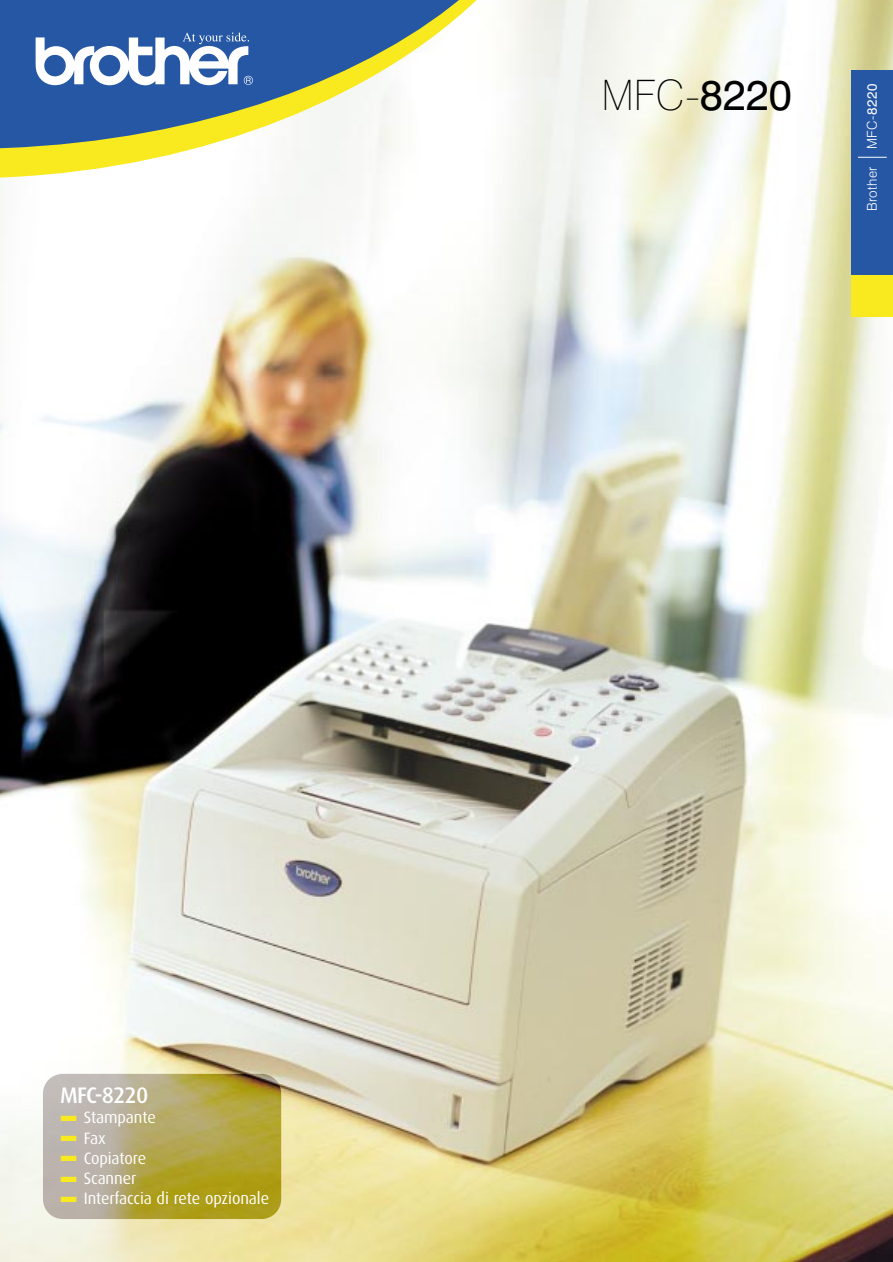
<style>
.page{position:relative;width:893px;height:1262px;background:#fff}
.page>*{position:absolute;margin:0;border:0;box-sizing:border-box;transform-origin:0 0}
.t1{font:100 42px "Swiss 721 BT";color:#000}
.t2{font:500 22.5px "Dax";letter-spacing:-.04em;color:#fff}
.t3{font:16.5px "Dax";letter-spacing:-.005em;color:#fff}
.t4{font:300 13.5px "Swiss 721 BT";letter-spacing:.025em;color:#fff}
.s1{font-weight:400}
</style>
<div class="page">
<img style="left:0;top:0;width:892px;height:1261px">
<svg style="left:0;top:0;width:487px;height:178px"></svg>
<svg style="left:36px;top:32px;width:217px;height:53px"></svg>
<div style="left:851px;top:70px;width:41px;height:206px;background:#2657a4"></div>
<div style="left:851px;top:275px;width:41px;height:42px;background:#f9e91f"></div>
<svg style="left:858px;top:157px;width:28px;height:1px"></svg>
<img style="left:43px;top:1073px;width:238px;height:146px;border-radius:20px">
<h1 class="t1" style="left:601px;top:80px;width:192px">MFC-<span class="s1">8220</span></h1>
<p class="t4" style="left:867px;top:149px;width:66px;rotate:-90deg">MFC-<span class="s1">8220</span></p>
<p class="t4" style="left:867px;top:211px;width:46px;rotate:-90deg">Brother</p>
<h2 class="t2" style="left:60px;top:1084px;width:90px">MFC-8220</h2>
<p class="t3" style="left:60px;top:1109px;width:97px"><sup>■</sup> Stampante</p>
<p class="t3" style="left:60px;top:1129px;width:47px"><sup>■</sup> Fax</p>
<p class="t3" style="left:60px;top:1150px;width:87px"><sup>■</sup> Copiatore</p>
<p class="t3" style="left:60px;top:1170px;width:77px"><sup>■</sup> Scanner</p>
<p class="t3" style="left:60px;top:1190px;width:210px"><sup>■</sup> Interfaccia di rete opzionale</p>
</div>
